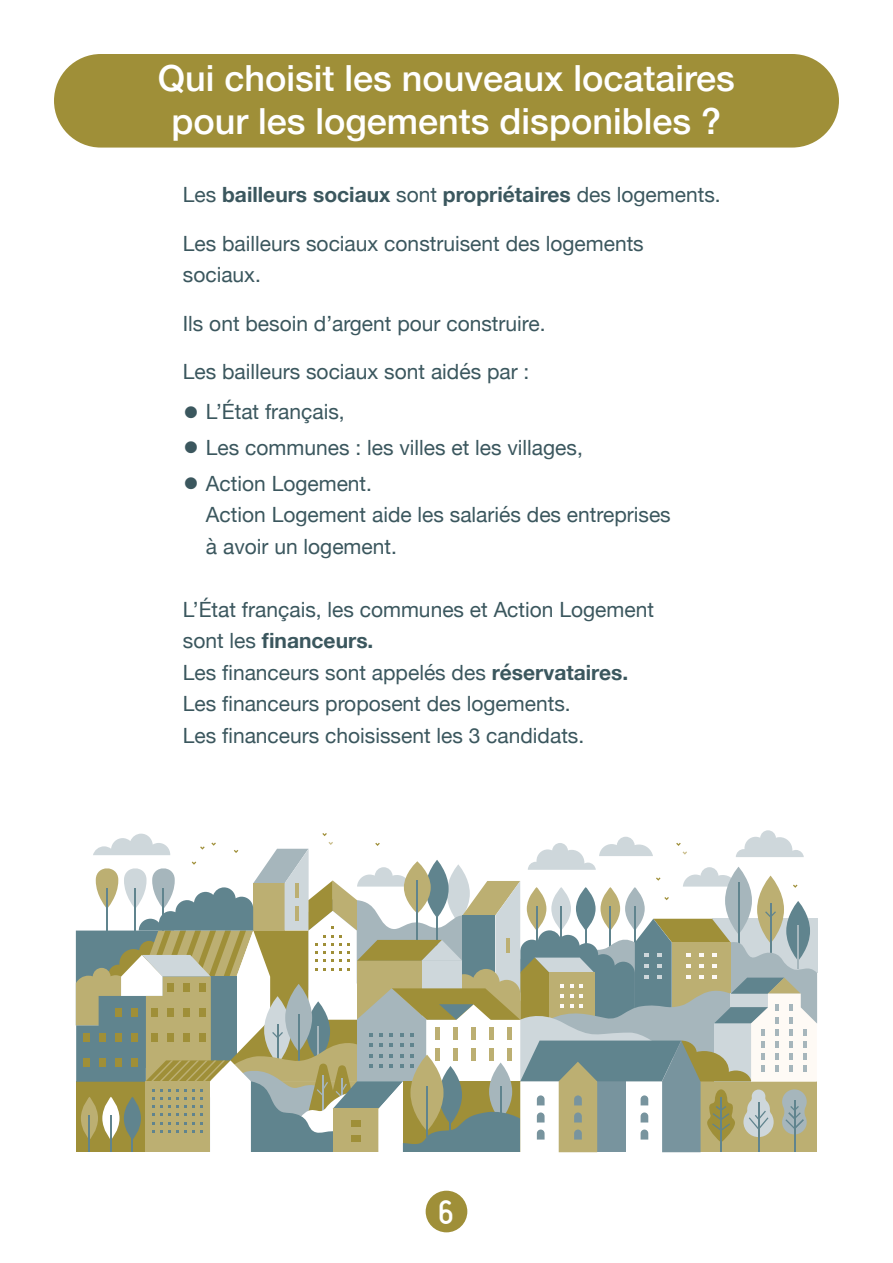
<style>
.page{position:relative;width:893px;height:1263px;background:#fff}
.page>*{position:absolute;margin:0;border:0;box-sizing:border-box;transform-origin:0 0}
.t1{font:500 36px/43.2px "Helvetica Neue";color:#fff;text-align:center}
.t2{font:32.4px "FV Almelo";color:#fff}
.t3{font:21px/31.5px "Helvetica Neue";color:#3b575e}
.t4{font:700 21px "Helvetica Neue";color:#3b575e}
.s1{font-weight:400}
.s2{font-family:"Helvetica Neue 85";font-weight:800;font-size:33px}
.s3{font-weight:700}
</style>
<div class="page">
<div style="left:426px;top:1191px;width:41px;height:41px;background:#9f8f38;border-radius:50%"></div>
<div style="left:54px;top:54px;width:785px;height:94px;background:#9f8f38;border-radius:47px"></div>
<svg style="left:76px;top:830px;width:741px;height:322px"></svg>
<h1 class="t1" style="left:158px;top:53px;width:579px">Qui choisit les nouveaux locataires pour les logements disponibles ?</h1>
<p class="t4" style="left:183px;top:178px;width:539px"><span class="s1">Les</span> bailleurs sociaux <span class="s1">sont</span> propriétaires <span class="s1">des logements.</span></p>
<p class="t3" style="left:183px;top:229px;width:462px">Les bailleurs sociaux construisent des logements sociaux.</p>
<p class="t3" style="left:183px;top:309px;width:364px">Ils ont besoin d’argent pour construire.</p>
<p class="t3" style="left:183px;top:357px;width:348px">Les bailleurs sociaux sont aidés par :</p>
<p class="t3" style="left:183px;top:397px;width:163px"><span class="s2">•</span> L’État français,</p>
<p class="t3" style="left:183px;top:433px;width:402px"><span class="s2">•</span> Les communes : les villes et les villages,</p>
<p class="t3" style="left:206px;top:469px;width:466px;text-indent:-23px"><span class="s2">•</span> Action Logement.<br>Action Logement aide les salariés des entreprises à avoir un logement.</p>
<p class="t3" style="left:183px;top:595px;width:473px">L’État français, les communes et Action Logement sont les <span class="s3">financeurs.<br></span>Les financeurs sont appelés des <span class="s3">réservataires.<br></span>Les financeurs proposent des logements.<br>Les financeurs choisissent les 3 candidats.</p>
<h2 class="t2" style="left:438px;top:1193px;width:17px">6</h2>
</div>
